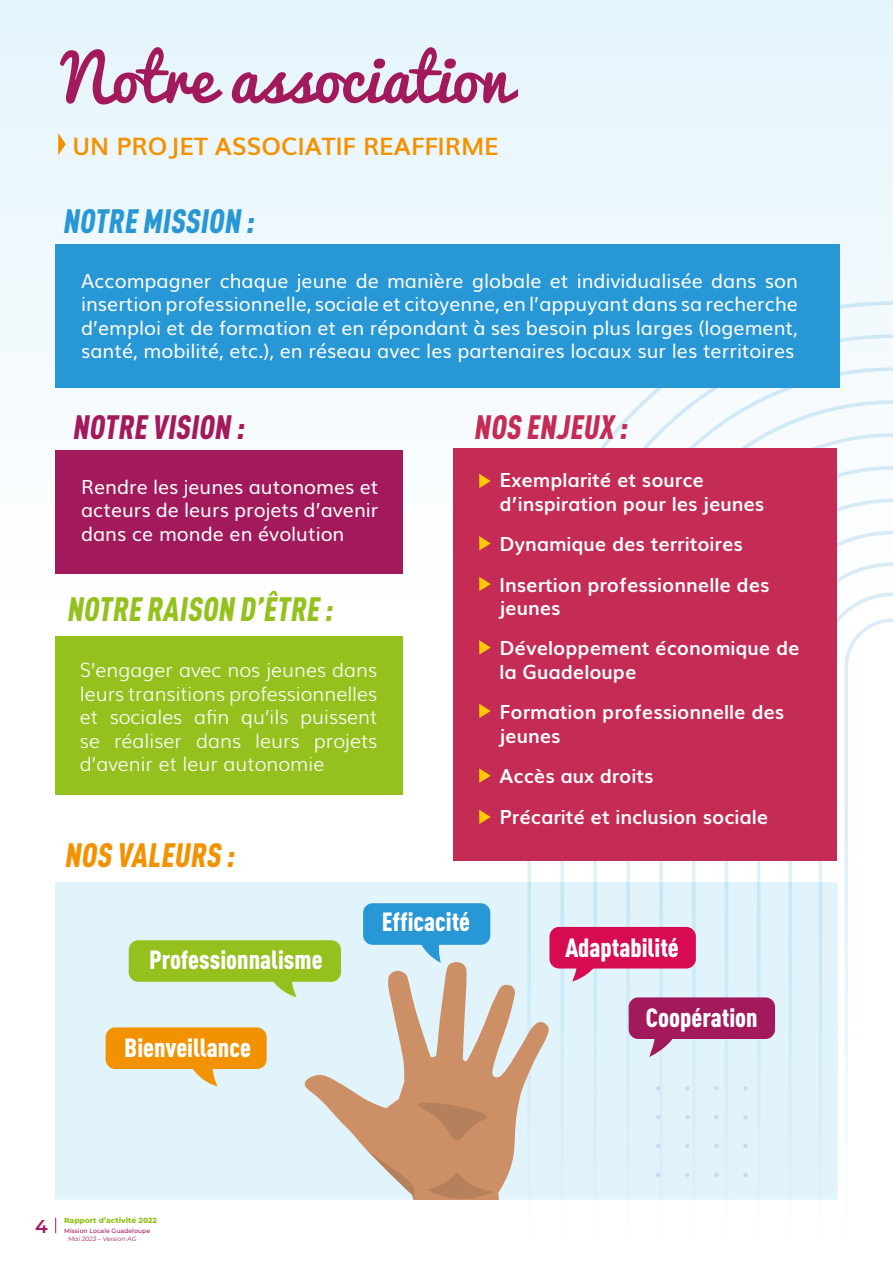
<style>
.page{position:relative;width:893px;height:1263px;background:#fff}
.page>*{position:absolute;margin:0;border:0;box-sizing:border-box;transform-origin:0 0}
.t1{font:64.05px "Pacifico";color:#a21a5b}
.t2{font:900 condensed 33.3px "DIN Pro";color:#95c11f;scale:.94 1}
.t3{font:900 condensed 33.3px "DIN Pro";color:#2897d5;scale:.94 1}
.t4{font:900 condensed 33.3px "DIN Pro";color:#a21a5b;scale:.94 1}
.t5{font:900 condensed 33.3px "DIN Pro";color:#f39200;scale:.94 1}
.t6{font:900 condensed 33.3px "DIN Pro";color:#c42c55;scale:.94 1}
.t7{font:900 condensed 26.1px "DIN Pro";color:#fff}
.t8{font:700 24px "Muli";color:#f39200}
.t9{font:19.5px/23.4px "Muli";color:#fff;text-align:justify}
.t10{font:700 19.5px/40.3px "Muli";color:#fff}
.t11{font:300 19.5px/23.4px "Muli";color:#fff;text-align:justify}
.t12{font:600 18.75px "Montserrat";color:#a21a5b}
.t13{font:800 7.5px "Montserrat";color:#95c11f}
.t14{font:500 6.15px "Montserrat";color:#a21a5b}
.t15{font:italic 6.15px "Montserrat";color:#a21a5b}
</style>
<div class="page">
<svg style="left:55px;top:1218px;width:1px;height:15px"></svg>
<svg style="left:788px;top:615px;width:105px;height:505px"></svg>
<div style="left:0;top:0;width:893px;height:615px;background:linear-gradient(to bottom,#e5f6fd,#fcfafb)"></div>
<svg style="left:58px;top:133px;width:8px;height:22px"></svg>
<div style="left:55px;top:882px;width:783px;height:318px;background:#e1f3fb"></div>
<div style="left:129px;top:940px;width:212px;height:42px;background:#95c11f;border-radius:10px"></div>
<svg style="left:271px;top:981px;width:26px;height:16px"></svg>
<div style="left:363px;top:903px;width:127px;height:42px;background:#2897d5;border-radius:10px"></div>
<svg style="left:419px;top:944px;width:22px;height:17px"></svg>
<div style="left:549px;top:927px;width:147px;height:41px;background:#d60b52;border-radius:10px"></div>
<svg style="left:572px;top:968px;width:26px;height:13px"></svg>
<div style="left:629px;top:997px;width:146px;height:42px;background:#a21a5b;border-radius:10px"></div>
<svg style="left:649px;top:1039px;width:27px;height:18px"></svg>
<div style="left:106px;top:1027px;width:161px;height:42px;background:#f39200;border-radius:10px"></div>
<svg style="left:191px;top:1069px;width:27px;height:17px"></svg>
<svg style="left:304px;top:961px;width:246px;height:239px;background:#d7cabc"></svg>
<svg style="left:427px;top:1172px;width:66px;height:28px;background:#c28861"></svg>
<svg style="left:367px;top:1150px;width:48px;height:50px;background:#d3bfb0"></svg>
<svg style="left:417px;top:1098px;width:70px;height:42px;background:#c28861"></svg>
<div style="left:55px;top:244px;width:784px;height:143px;background:#2897d5"></div>
<div style="left:55px;top:450px;width:347px;height:124px;background:#a21a5b"></div>
<div style="left:55px;top:636px;width:347px;height:159px;background:#95c11f"></div>
<div style="left:453px;top:448px;width:383px;height:412px;background:#c42c55"></div>
<svg style="left:479px;top:536px;width:12px;height:14px"></svg>
<svg style="left:479px;top:577px;width:12px;height:14px"></svg>
<svg style="left:479px;top:640px;width:12px;height:14px"></svg>
<svg style="left:479px;top:704px;width:12px;height:14px"></svg>
<svg style="left:479px;top:768px;width:12px;height:15px"></svg>
<svg style="left:479px;top:810px;width:12px;height:14px"></svg>
<svg style="left:479px;top:474px;width:12px;height:14px"></svg>
<h1 class="t1" style="left:61px;top:22px;width:450px">Notre association</h1>
<p class="t8" style="left:73px;top:127px;width:428px">UN PROJET ASSOCIATIF REAFFIRME</p>
<h2 class="t3" style="left:62px;top:196px;width:212px">NOTRE MISSION :</h2>
<p class="t9" style="left:81px;top:268px;width:718px">Accompagner chaque jeune de manière globale et individualisée dans son insertion professionnelle, sociale et citoyenne, en l’appuyant dans sa recherche d’emploi et de formation et en répondant à ses besoin plus larges (logement, santé, mobilité, etc.), en réseau avec les partenaires locaux sur les territoires</p>
<h2 class="t4" style="left:72px;top:401px;width:191px">NOTRE VISION :</h2>
<h2 class="t6" style="left:474px;top:401px;width:171px">NOS ENJEUX :</h2>
<p class="t9" style="left:81px;top:473px;width:299px">Rendre les jeunes autonomes et acteurs de leurs projets d’avenir dans ce monde en évolution</p>
<h2 class="t2" style="left:66px;top:583px;width:291px">NOTRE RAISON D’ÊTRE :</h2>
<p class="t11" style="left:80px;top:657px;width:299px">S’engager avec nos jeunes dans leurs transitions professionnelles et sociales afin qu’ils puissent se réaliser dans leurs projets d’avenir et leur autonomie</p>
<h2 class="t5" style="left:64px;top:829px;width:189px">NOS VALEURS :</h2>
<h3 class="t7" style="left:149px;top:939px;width:175px">Professionnalisme</h3>
<h3 class="t7" style="left:124px;top:1027px;width:128px">Bienveillance</h3>
<h3 class="t7" style="left:382px;top:902px;width:90px">Efficacité</h3>
<p class="t10" style="left:500px;top:467px;width:266px;line-height:23.4px">Exemplarité et source d’inspiration pour les jeunes</p>
<p class="t10" style="left:500px;top:523px;width:271px">Dynamique des territoires<br>Insertion professionnelle des</p>
<p class="t10" style="left:500px;top:587px;width:301px">jeunes<br>Développement économique de</p>
<p class="t10" style="left:500px;top:650px;width:286px">la Guadeloupe<br>Formation professionnelle des</p>
<p class="t10" style="left:500px;top:714px;width:270px">jeunes<br>Accès aux droits<br>Précarité et inclusion sociale</p>
<h3 class="t7" style="left:565px;top:927px;width:115px">Adaptabilité</h3>
<h3 class="t7" style="left:646px;top:997px;width:113px">Coopération</h3>
<p class="t12" style="left:35px;top:1213px;width:14px">4</p>
<p class="t13" style="left:64px;top:1215px;width:95px">Rapport d’activité 2022</p>
<p class="t14" style="left:64px;top:1226px;width:88px">Mission Locale Guadeloupe</p>
<p class="t15" style="left:68px;top:1235px;width:70px">Mai 2023 – Version AG</p>
</div>
